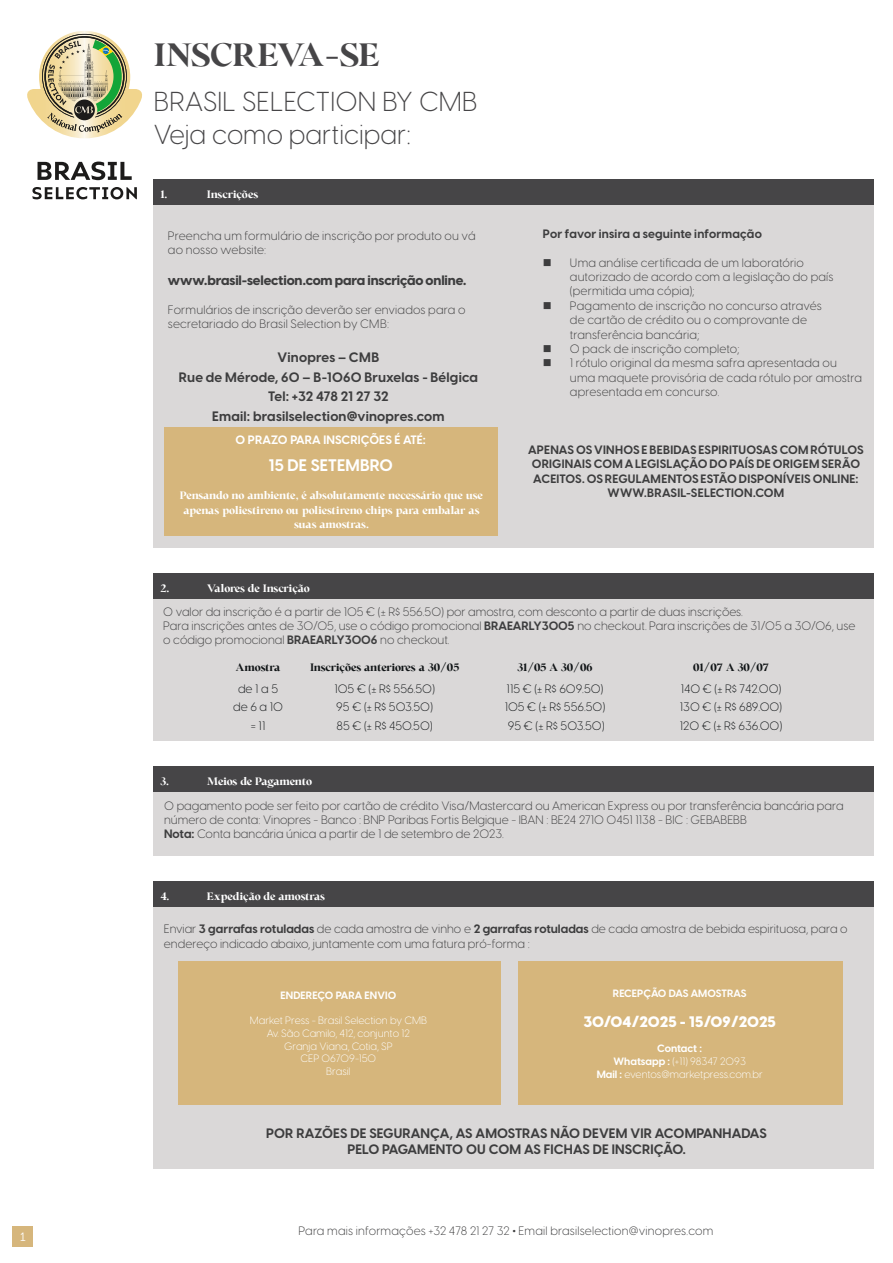
<style>
.page{position:relative;width:893px;height:1263px;background:#fff}
.page>*{position:absolute;margin:0;border:0;box-sizing:border-box;transform-origin:0 0}
.t1{font:700 36px "Cita Pro";letter-spacing:-.03em;color:#464547}
.t2{font:300 27px "Visby CF";color:#464547}
.t3{font:700 16.5px "Visby CF";letter-spacing:.01em;color:#fff}
.t4{font:800 15px "Visby CF";color:#fff}
.t5{font:700 13.5px "Visby CF";letter-spacing:.01em;color:#3d3d3e}
.t6{font:800 13.5px "Visby CF";letter-spacing:-.01em;color:#3d3d3e}
.t7{font:300 12px/14.4px "Visby CF";color:#3d3d3e}
.t8{font:700 12px "Visby CF";letter-spacing:.01em;color:#3d3d3e}
.t9{font:700 12px "Cita Pro";letter-spacing:-.025em;color:#fff}
.t10{font:300 12px "Visby CF";color:#101416}
.t11{font:300 12px/14.4px "Visby CF";letter-spacing:.02em;color:#3d3d3e}
.t12{font:700 12px "Cita Pro";letter-spacing:-.015em;color:#101416}
.t13{font:700 12px "Visby CF";letter-spacing:.01em;color:#fff}
.t14{font:12px "Museo Sans 300";color:#fff}
.t15{font:300 10.5px "Visby CF";color:#fff}
.t16{font:700 10.5px "Visby CF";color:#fff}
.s1{font-weight:700}
.s2{font-family:"Cita Pro";font-weight:700}
</style>
<div class="page">
<div style="left:153px;top:789px;width:720px;height:66px;background:#dad8d8"></div>
<div style="left:153px;top:767px;width:720px;height:25px;background:#464547"></div>
<div style="left:153px;top:185px;width:720px;height:362px;background:#dad8d8"></div>
<div style="left:153px;top:179px;width:720px;height:26px;background:#464547"></div>
<div style="left:164px;top:427px;width:334px;height:108px;background:#d6b67c"></div>
<div style="left:153px;top:595px;width:720px;height:145px;background:#dad8d8"></div>
<div style="left:153px;top:573px;width:720px;height:26px;background:#464547"></div>
<div style="left:153px;top:903px;width:720px;height:266px;background:#dad8d8"></div>
<div style="left:153px;top:881px;width:720px;height:26px;background:#464547"></div>
<div style="left:178px;top:961px;width:323px;height:143px;background:#d6b67c"></div>
<div style="left:519px;top:961px;width:324px;height:143px;background:#d6b67c"></div>
<div style="left:13px;top:1226px;width:20px;height:20px;background:#d6b67c"></div>
<svg style="left:27px;top:31px;width:115px;height:107px"></svg>
<svg style="left:32px;top:187px;width:105px;height:12px"></svg>
<svg style="left:38px;top:162px;width:94px;height:18px"></svg>
<p class="t14" style="left:20px;top:1230px;width:7px">1</p>
<p class="t1" style="left:154px;top:32px;width:228px">INSCREVA-SE</p>
<p class="t2" style="left:154px;top:82px;width:325px">BRASIL SELECTION BY CMB</p>
<p class="t2" style="left:154px;top:114px;width:258px">Veja como participar:</p>
<p class="t9" style="left:160px;top:186px;width:8px">1.</p>
<p class="t9" style="left:207px;top:186px;width:53px">Inscrições</p>
<p class="t7" style="left:168px;top:228px;width:309px">Preencha um formulário de inscrição por produto ou vá</p>
<p class="t7" style="left:168px;top:242px;width:100px">ao nosso website:</p>
<p class="t6" style="left:168px;top:269px;width:300px">www.brasil-selection.com para inscrição online.</p>
<p class="t7" style="left:168px;top:301px;width:299px">Formulários de inscrição deverão ser enviados para o</p>
<p class="t7" style="left:168px;top:316px;width:223px">secretariado do Brasil Selection by CMB:</p>
<p class="t5" style="left:278px;top:347px;width:103px">Vinopres – CMB</p>
<p class="t5" style="left:179px;top:366px;width:301px">Rue de Mérode, 60 – B-1060 Bruxelas - Bélgica</p>
<p class="t5" style="left:268px;top:386px;width:122px">Tel: +32 478 21 27 32</p>
<p class="t5" style="left:212px;top:405px;width:234px">Email: brasilselection@vinopres.com</p>
<p class="t13" style="left:236px;top:431px;width:192px">O PRAZO PARA INSCRIÇÕES É ATÉ:</p>
<p class="t3" style="left:269px;top:453px;width:126px">15 DE SETEMBRO</p>
<p class="t9" style="left:180px;top:488px;width:305px">Pensando no ambiente, é absolutamente necessário que use</p>
<p class="t9" style="left:183px;top:502px;width:298px">apenas poliestireno ou poliestireno chips para embalar as</p>
<p class="t9" style="left:294px;top:516px;width:76px">suas amostras.</p>
<p class="t8" style="left:543px;top:224px;width:220px">Por favor insira a seguinte informação</p>
<p class="t11" style="left:570px;top:254px;width:265px;text-indent:-27px">■ Uma análise certificada de um laboratório autorizado de acordo com a legislação do país (permitida uma cópia);</p>
<p class="t7" style="left:570px;top:297px;width:253px;text-indent:-27px">■ Pagamento de inscrição no concurso através de cartão de crédito ou o comprovante de transferência bancária;</p>
<p class="t7" style="left:543px;top:341px;width:198px">■ O pack de inscrição completo;</p>
<p class="t7" style="left:570px;top:355px;width:294px;text-indent:-27px">■ 1 rótulo original da mesma safra apresentada ou uma maquete provisória de cada rótulo por amostra apresentada em concurso.</p>
<p class="t8" style="left:528px;top:440px;width:337px">APENAS OS VINHOS E BEBIDAS ESPIRITUOSAS COM RÓTULOS</p>
<p class="t8" style="left:532px;top:455px;width:330px">ORIGINAIS COM A LEGISLAÇÃO DO PAÍS DE ORIGEM SERÃO</p>
<p class="t8" style="left:533px;top:469px;width:327px">ACEITOS. OS REGULAMENTOS ESTÃO DISPONÍVEIS ONLINE:</p>
<p class="t8" style="left:608px;top:483px;width:178px">WWW.BRASIL-SELECTION.COM</p>
<p class="t9" style="left:160px;top:580px;width:10px">2.</p>
<p class="t9" style="left:207px;top:580px;width:104px">Valores de Inscrição</p>
<p class="t7" style="left:163px;top:603px;width:581px">O valor da inscrição é a partir de 105 € (± R$ 556.50) por amostra, com desconto a partir de duas inscrições.</p>
<p class="t7" style="left:163px;top:618px;width:694px">Para inscrições antes de 30/05, use o código promocional <span class="s1">BRAEARLY3005</span> no checkout. Para inscrições de 31/05 a 30/06, use o código promocional <span class="s1">BRAEARLY3006</span> no checkout.</p>
<p class="t12" style="left:236px;top:659px;width:47px">Amostra</p>
<p class="t12" style="left:310px;top:659px;width:151px">Inscrições anteriores a 30/05</p>
<p class="t12" style="left:517px;top:659px;width:77px">31/05 A 30/06</p>
<p class="t12" style="left:693px;top:659px;width:77px">01/07 A 30/07</p>
<p class="t10" style="left:238px;top:679px;width:42px">de 1 a 5</p>
<p class="t10" style="left:334px;top:679px;width:102px">105 € (± R$ 556.50)</p>
<p class="t10" style="left:506px;top:679px;width:98px">115 € (± R$ 609.50)</p>
<p class="t10" style="left:681px;top:679px;width:102px">140 € (± R$ 742.00)</p>
<p class="t10" style="left:233px;top:697px;width:51px">de 6 a 10</p>
<p class="t10" style="left:336px;top:697px;width:98px">95 € (± R$ 503.50)</p>
<p class="t10" style="left:505px;top:697px;width:102px">105 € (± R$ 556.50)</p>
<p class="t10" style="left:680px;top:697px;width:104px">130 € (± R$ 689.00)</p>
<p class="t10" style="left:251px;top:716px;width:16px">= 11</p>
<p class="t10" style="left:337px;top:716px;width:98px">85 € (± R$ 450.50)</p>
<p class="t10" style="left:508px;top:716px;width:98px">95 € (± R$ 503.50)</p>
<p class="t10" style="left:680px;top:716px;width:104px">120 € (± R$ 636.00)</p>
<p class="t9" style="left:160px;top:774px;width:10px">3.</p>
<p class="t9" style="left:207px;top:774px;width:107px">Meios de Pagamento</p>
<p class="t7" style="left:164px;top:797px;width:681px">O pagamento pode ser feito por cartão de crédito Visa/Mastercard ou American Express ou por transferência bancária para número de conta: Vinopres - Banco : BNP Paribas Fortis Belgique - IBAN : BE24 2710 0451 1138 - BIC : GEBABEBB</p>
<p class="t7" style="left:164px;top:826px;width:341px"><span class="s1">Nota:</span> Conta bancária única a partir de 1 de setembro de 2023.</p>
<p class="t9" style="left:160px;top:888px;width:11px">4.</p>
<p class="t9" style="left:207px;top:888px;width:120px">Expedição de amostras</p>
<p class="t7" style="left:164px;top:921px;width:685px">Enviar <span class="s1">3 garrafas rotuladas</span> de cada amostra de vinho e <span class="s1">2 garrafas rotuladas</span> de cada amostra de bebida espirituosa, para o endereço indicado abaixo, juntamente com uma fatura pró-forma :</p>
<p class="t16" style="left:280px;top:987px;width:117px">ENDEREÇO PARA ENVIO</p>
<p class="t15" style="left:250px;top:1013px;width:179px">Market Press - Brasil Selection by CMB</p>
<p class="t15" style="left:267px;top:1025px;width:144px">Av. São Camilo, 412, conjunto 12</p>
<p class="t15" style="left:284px;top:1038px;width:110px">Granja Viana, Cotia, SP</p>
<p class="t15" style="left:301px;top:1051px;width:77px">CEP 06709-150</p>
<p class="t15" style="left:326px;top:1063px;width:26px">Brasil</p>
<p class="t16" style="left:613px;top:985px;width:135px">RECEPÇÃO DAS AMOSTRAS</p>
<p class="t4" style="left:583px;top:1010px;width:194px">30/04/2025 - 15/09/2025</p>
<p class="t16" style="left:657px;top:1040px;width:46px">Contact :</p>
<p class="t15" style="left:613px;top:1053px;width:134px"><span class="s1">Whatsapp :</span> (+11) 98347 2093</p>
<p class="t15" style="left:597px;top:1066px;width:168px"><span class="s1">Mail :</span> eventos@marketpress.com.br</p>
<p class="t5" style="left:266px;top:1122px;width:502px">POR RAZÕES DE SEGURANÇA, AS AMOSTRAS NÃO DEVEM VIR ACOMPANHADAS</p>
<p class="t5" style="left:347px;top:1139px;width:340px">PELO PAGAMENTO OU COM AS FICHAS DE INSCRIÇÃO.</p>
<p class="t7" style="left:298px;top:1223px;width:416px">Para mais informações +32 478 21 27 32 <span class="s2">•</span> Email brasilselection@vinopres.com</p>
</div>
